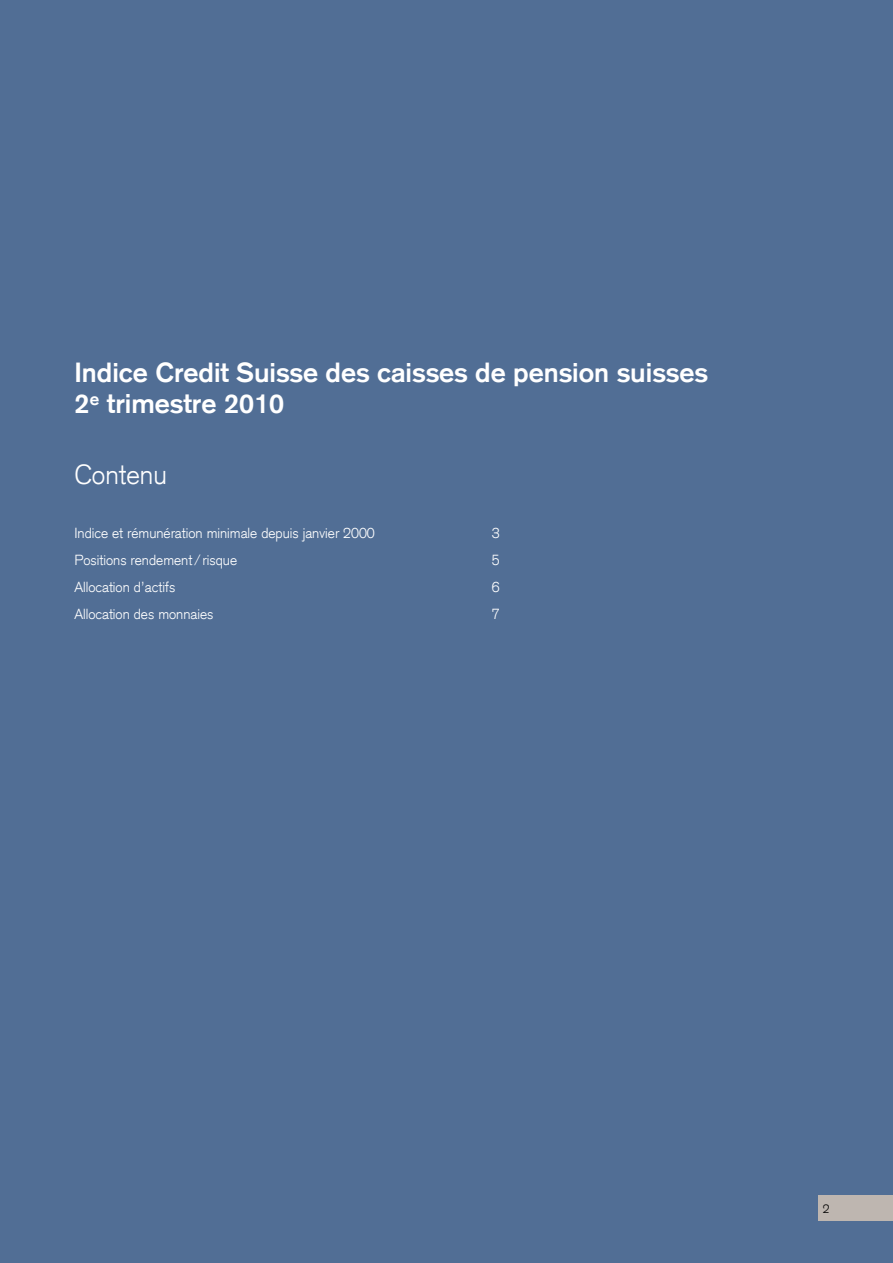
<style>
.page{position:relative;width:893px;height:1263px;background:#516e95}
.page>*{position:absolute;margin:0;border:0;box-sizing:border-box;transform-origin:0 0}
._07_Headline{font:700 27px "Credit Suisse Type";color:#fff}
._07_Headline-2{font:300 27px "Credit Suisse Type";color:#fff}
.Inhalt_light_neu{font:300 14.25px "Credit Suisse Type";color:#fff}
.t1{font:300 12px "Credit Suisse Type";color:#000}
</style>
<div class="page">
<div style="left:819px;top:1195px;width:74px;height:25px;background:#beb6b0"></div>
<p class="_07_Headline" style="left:74px;top:356px;width:635px">Indice Credit Suisse des caisses de pension suisses</p>
<p class="_07_Headline" style="left:74px;top:387px;width:211px">2<sup>e</sup> trimestre 2010</p>
<p class="_07_Headline-2" style="left:74px;top:458px;width:94px">Contenu</p>
<p class="Inhalt_light_neu" style="left:74px;top:524px;width:302px">Indice et rémunération minimale depuis janvier 2000</p>
<p class="Inhalt_light_neu" style="left:492px;top:524px;width:9px">3</p>
<p class="Inhalt_light_neu" style="left:74px;top:551px;width:164px">Positions rendement / risque</p>
<p class="Inhalt_light_neu" style="left:492px;top:551px;width:9px">5</p>
<p class="Inhalt_light_neu" style="left:74px;top:578px;width:103px">Allocation d’actifs</p>
<p class="Inhalt_light_neu" style="left:492px;top:578px;width:9px">6</p>
<p class="Inhalt_light_neu" style="left:74px;top:605px;width:141px">Allocation des monnaies</p>
<p class="Inhalt_light_neu" style="left:492px;top:605px;width:9px">7</p>
<p class="t1" style="left:823px;top:1201px;width:8px">2</p>
</div>
